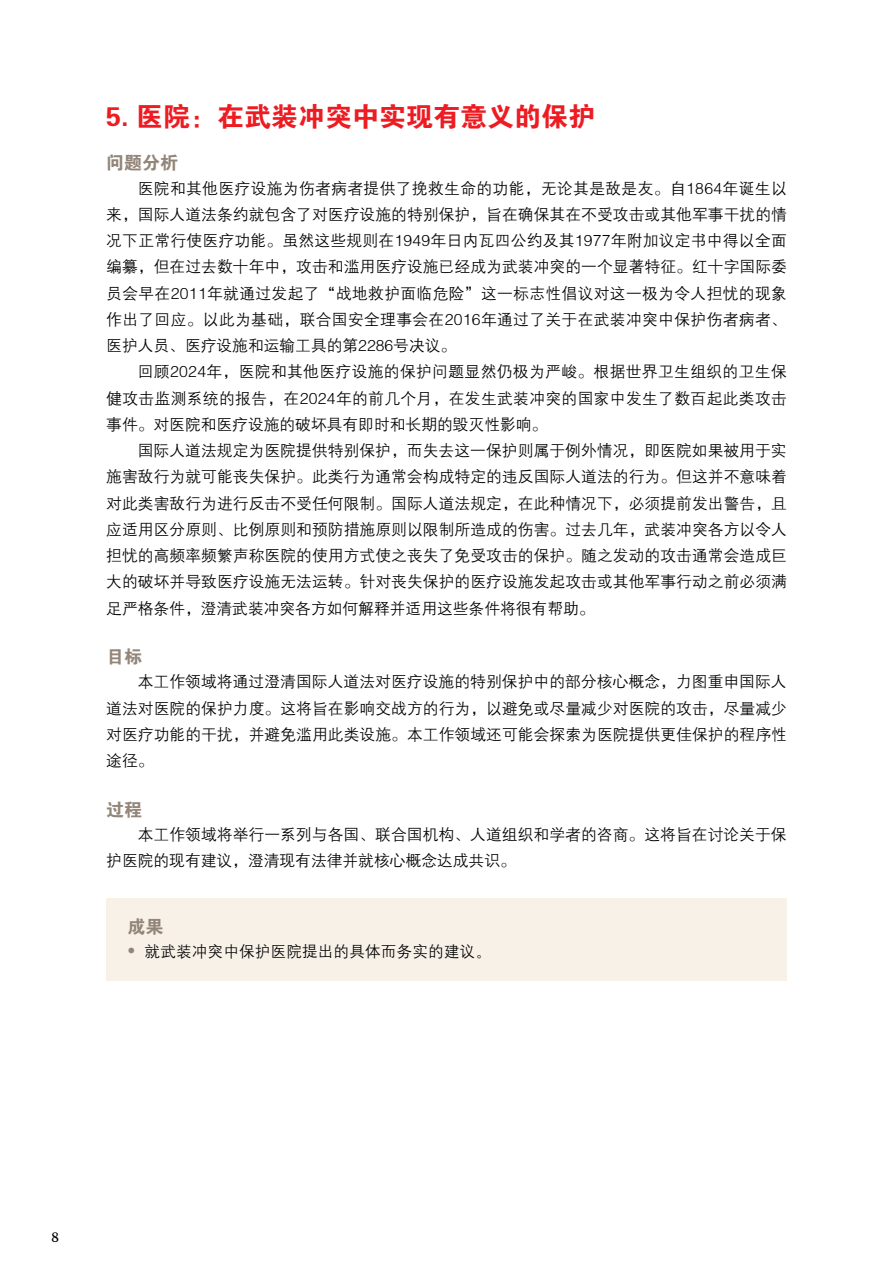
<style>
.page{position:relative;width:893px;height:1263px;background:#fff}
.page>*{position:absolute;margin:0;border:0;box-sizing:border-box;transform-origin:0 0}
.t1{font:27px "FZDHTJW GB1 0";color:#ed1c23}
.t2{font:18px "FZDHTJW GB1 0";color:#938578}
.t3{font:15.75px/26.2px "FZZDXJW GB1 0";letter-spacing:.005em;color:#000;text-align:justify}
.t4{font:15.75px "H Yg 2 gj";color:#000}
.t5{font:12.75px "Merriweather";color:#000}
.s1{font-family:"Helvetica Neue";font-weight:300;color:#938578}
</style>
<div class="page">
<div style="left:106px;top:898px;width:681px;height:82px;background:#f7f1e8"></div>
<h1 class="t1" style="left:106px;top:102px;width:490px">5. 医院：在武装冲突中实现有意义的保护</h1>
<p class="t2" style="left:106px;top:153px;width:73px">问题分析</p>
<p class="t3" style="left:106px;top:175px;width:682px;text-indent:31px">医院和其他医疗设施为伤者病者提供了挽救生命的功能，无论其是敌是友。自1864年诞生以来，国际人道法条约就包含了对医疗设施的特别保护，旨在确保其在不受攻击或其他军事干扰的情况下正常行使医疗功能。虽然这些规则在1949年日内瓦四公约及其1977年附加议定书中得以全面编纂，但在过去数十年中，攻击和滥用医疗设施已经成为武装冲突的一个显著特征。红十字国际委员会早在2011年就通过发起了“战地救护面临危险”这一标志性倡议对这一极为令人担忧的现象作出了回应。以此为基础，联合国安全理事会在2016年通过了关于在武装冲突中保护伤者病者、医护人员、医疗设施和运输工具的第2286号决议。</p>
<p class="t3" style="left:106px;top:359px;width:682px;text-indent:31px">回顾2024年，医院和其他医疗设施的保护问题显然仍极为严峻。根据世界卫生组织的卫生保健攻击监测系统的报告，在2024年的前几个月，在发生武装冲突的国家中发生了数百起此类攻击事件。对医院和医疗设施的破坏具有即时和长期的毁灭性影响。</p>
<p class="t3" style="left:106px;top:438px;width:682px;text-indent:31px">国际人道法规定为医院提供特别保护，而失去这一保护则属于例外情况，即医院如果被用于实施害敌行为就可能丧失保护。此类行为通常会构成特定的违反国际人道法的行为。但这并不意味着对此类害敌行为进行反击不受任何限制。国际人道法规定，在此种情况下，必须提前发出警告，且应适用区分原则、比例原则和预防措施原则以限制所造成的伤害。过去几年，武装冲突各方以令人担忧的高频率频繁声称医院的使用方式使之丧失了免受攻击的保护。随之发动的攻击通常会造成巨大的破坏并导致医疗设施无法运转。针对丧失保护的医疗设施发起攻击或其他军事行动之前必须满足严格条件，澄清武装冲突各方如何解释并适用这些条件将很有帮助。</p>
<p class="t2" style="left:106px;top:647px;width:37px">目标</p>
<p class="t3" style="left:106px;top:669px;width:682px;text-indent:31px">本工作领域将通过澄清国际人道法对医疗设施的特别保护中的部分核心概念，力图重申国际人道法对医院的保护力度。这将旨在影响交战方的行为，以避免或尽量减少对医院的攻击，尽量减少对医疗功能的干扰，并避免滥用此类设施。本工作领域还可能会探索为医院提供更佳保护的程序性途径。</p>
<p class="t2" style="left:106px;top:799px;width:37px">过程</p>
<p class="t3" style="left:106px;top:822px;width:682px;text-indent:31px">本工作领域将举行一系列与各国、联合国机构、人道组织和学者的咨商。这将旨在讨论关于保护医院的现有建议，澄清现有法律并就核心概念达成共识。</p>
<p class="t2" style="left:128px;top:916px;width:37px">成果</p>
<p class="t4" style="left:128px;top:943px;width:365px"><span class="s1">•</span> 就武装冲突中保护医院提出的具体而务实的建议。</p>
<p class="t5" style="left:51px;top:1228px;width:10px">8</p>
</div>
